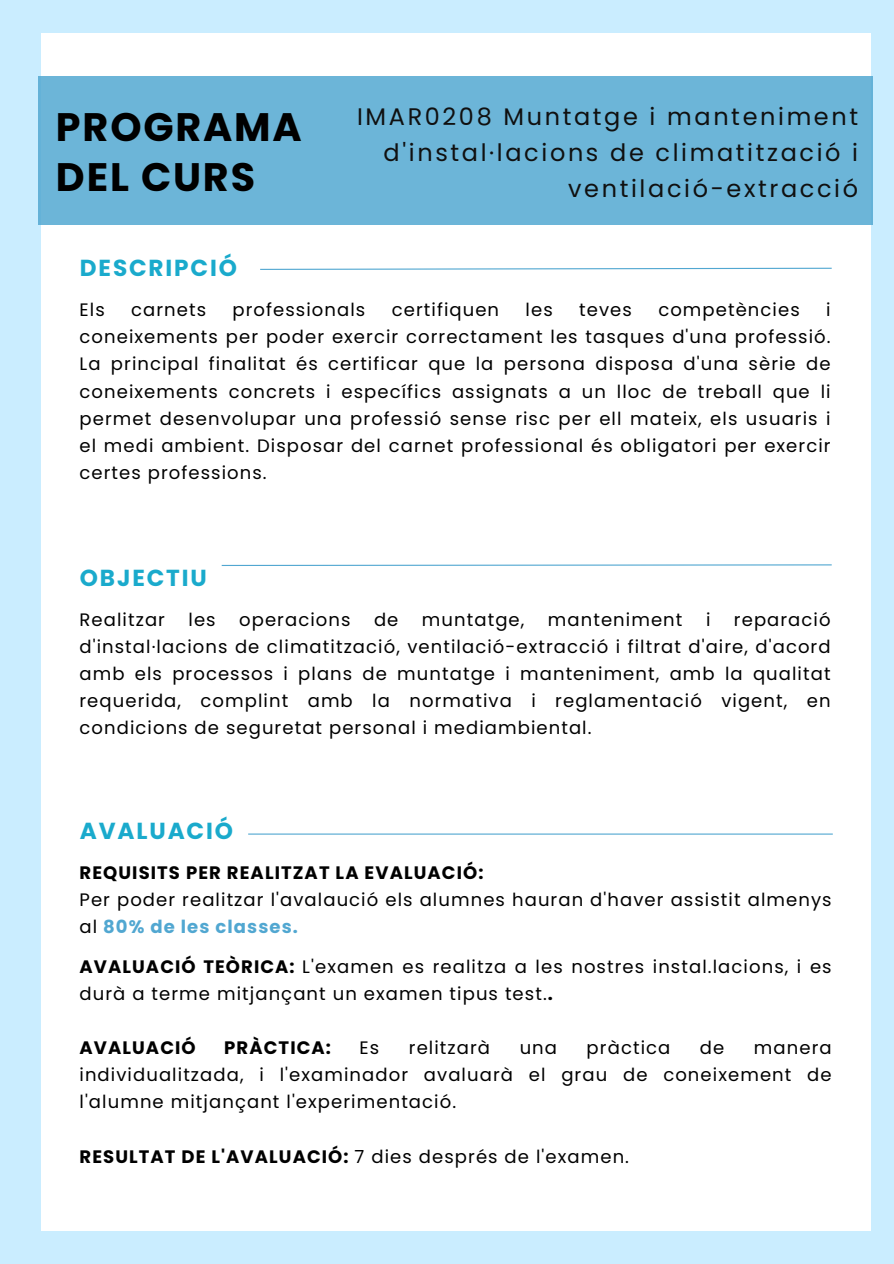
<style>
.page{position:relative;width:894px;height:1264px;background:#fff}
.page>*{position:absolute;margin:0;border:0;box-sizing:border-box;transform-origin:0 0}
.t1{font:700 39.75px/50.7px "Poppins";letter-spacing:.045em;color:#000}
.t2{font:24px/36px "Poppins";letter-spacing:.11em;color:#101010;text-align:right}
.t3{font:700 23.25px "Poppins";letter-spacing:.08em;color:#1aaacc}
.t4{font:700 23.1px "Poppins";letter-spacing:.08em;color:#1aaacc}
.t5{font:18px/27px "Poppins";letter-spacing:.06em;color:#000;text-align:justify}
.t6{font:700 18px "Poppins";letter-spacing:.06em;color:#000}
.s1{font-weight:700;color:#51a7d1}
.s2{font-weight:700}
</style>
<div class="page">
<div style="left:0;top:0;width:893px;height:1263px;background:#caedff"></div>
<div style="left:41px;top:33px;width:829px;height:1197px;background:#fff"></div>
<div style="left:39px;top:77px;width:833px;height:147px;background:#6cb5d8"></div>
<svg style="left:221px;top:564px;width:611px;height:2px"></svg>
<svg style="left:260px;top:267px;width:572px;height:3px"></svg>
<hr style="left:248px;top:833px;width:584px;height:1px;background:#51a7d1">
<h1 class="t1" style="left:56px;top:101px;width:247px">PROGRAMA<br>DEL CURS</h1>
<h2 class="t2" style="left:357px;top:99px;width:502px">IMAR0208 Muntatge i manteniment d'instal·lacions de climatització i ventilació-extracció</h2>
<p class="t4" style="left:80px;top:252px;width:158px">DESCRIPCIÓ</p>
<p class="t5" style="left:79px;top:297px;width:27px">Els</p>
<p class="t5" style="left:131px;top:297px;width:76px">carnets</p>
<p class="t5" style="left:232px;top:297px;width:134px">professionals</p>
<p class="t5" style="left:391px;top:297px;width:109px">certifiquen</p>
<p class="t5" style="left:525px;top:297px;width:29px">les</p>
<p class="t5" style="left:579px;top:297px;width:54px">teves</p>
<p class="t5" style="left:658px;top:297px;width:143px">competències</p>
<p class="t5" style="left:79px;top:297px;width:752px;text-indent:746px">i coneixements per poder exercir correctament les tasques d'una professió.<br>La principal finalitat és certificar que la persona disposa d'una sèrie de coneixements concrets i específics assignats a un lloc de treball que li permet desenvolupar una professió sense risc per ell mateix, els usuaris i el medi ambient. Disposar del carnet professional és obligatori per exercir certes professions.</p>
<p class="t4" style="left:80px;top:561px;width:128px">OBJECTIU</p>
<p class="t5" style="left:79px;top:606px;width:87px">Realitzar</p>
<p class="t5" style="left:188px;top:606px;width:29px">les</p>
<p class="t5" style="left:239px;top:606px;width:113px">operacions</p>
<p class="t5" style="left:374px;top:606px;width:26px">de</p>
<p class="t5" style="left:422px;top:606px;width:104px">muntatge,</p>
<p class="t5" style="left:547px;top:606px;width:136px">manteniment</p>
<p class="t5" style="left:705px;top:606px;width:6px">i</p>
<p class="t5" style="left:79px;top:606px;width:752px;text-indent:654px">reparació d'instal·lacions de climatització, ventilació-extracció i filtrat d'aire, d'acord amb els processos i plans de muntatge i manteniment, amb la qualitat requerida, complint amb la normativa i reglamentació vigent, en condicions de seguretat personal i mediambiental.</p>
<p class="t3" style="left:80px;top:814px;width:155px">AVALUACIÓ</p>
<p class="t6" style="left:79px;top:859px;width:405px">REQUISITS PER REALITZAT LA EVALUACIÓ:</p>
<p class="t5" style="left:79px;top:885px;width:753px">Per poder realitzar l'avalaució els alumnes hauran d'haver assistit almenys al <span class="s1">80% de les classes.</span></p>
<p class="t5" style="left:79px;top:953px;width:753px"><span class="s2">AVALUACIÓ TEÒRICA:</span> L'examen es realitza a les nostres instal.lacions, i es durà a terme mitjançant un examen tipus test.<span class="s2">.</span></p>
<p class="t6" style="left:79px;top:1035px;width:118px">AVALUACIÓ</p>
<p class="t6" style="left:224px;top:1035px;width:108px">PRÀCTICA:</p>
<p class="t5" style="left:359px;top:1034px;width:21px">Es</p>
<p class="t5" style="left:409px;top:1034px;width:83px">relitzarà</p>
<p class="t5" style="left:519px;top:1034px;width:39px">una</p>
<p class="t5" style="left:586px;top:1034px;width:85px">pràctica</p>
<p class="t5" style="left:699px;top:1034px;width:26px">de</p>
<p class="t5" style="left:79px;top:1034px;width:753px;text-indent:674px">manera individualitzada, i l'examinador avaluarà el grau de coneixement de l'alumne mitjançant l'experimentació.</p>
<p class="t5" style="left:79px;top:1142px;width:551px"><span class="s2">RESULTAT DE L'AVALUACIÓ:</span> 7 dies després de l'examen.</p>
</div>
